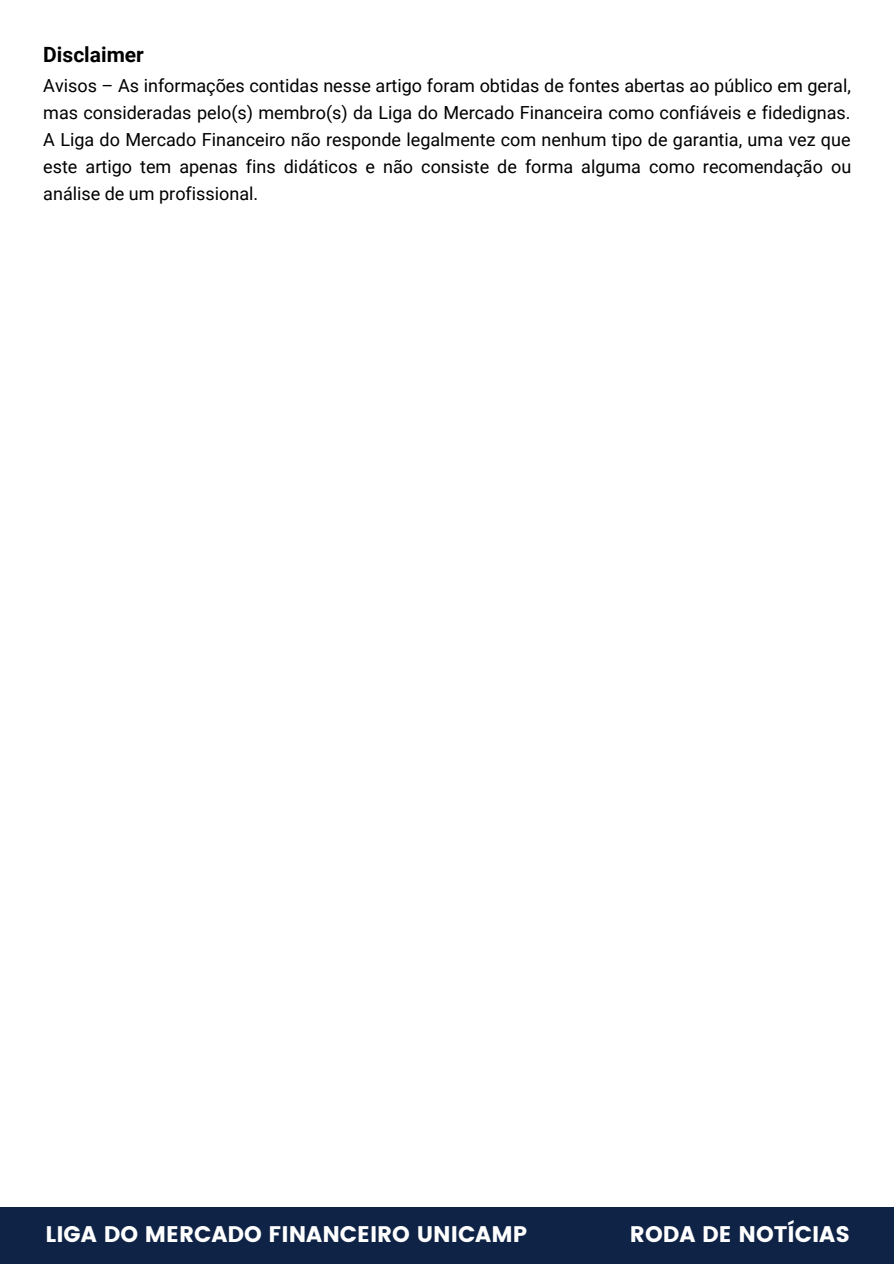
<style>
.page{position:relative;width:894px;height:1264px;background:#fff}
.page>*{position:absolute;margin:0;border:0;box-sizing:border-box;transform-origin:0 0}
.t1{font:22.5px "Poppins";color:#fff}
.t2{font:700 21px "Roboto";color:#000}
.t3{font:18px/27px "Roboto";color:#000;text-align:justify}
</style>
<div class="page">
<div style="left:0;top:1207px;width:893px;height:56px;background:#0f2346"></div>
<p class="t2" style="left:43px;top:43px;width:102px">Disclaimer</p>
<p class="t3" style="left:43px;top:73px;width:809px">Avisos – As informações contidas nesse artigo foram obtidas de fontes abertas ao público em geral, mas consideradas pelo(s) membro(s) da Liga do Mercado Financeira como confiáveis e fidedignas.<br>A Liga do Mercado Financeiro não responde legalmente com nenhum tipo de garantia, uma vez que este artigo tem apenas fins didáticos e não consiste de forma alguma como recomendação ou análise de um profissional.</p>
<p class="t1" style="left:46px;top:1220px;width:483px">LIGA DO MERCADO FINANCEIRO UNICAMP</p>
<p class="t1" style="left:629px;top:1220px;width:221px">RODA DE NOTÍCIAS</p>
</div>
